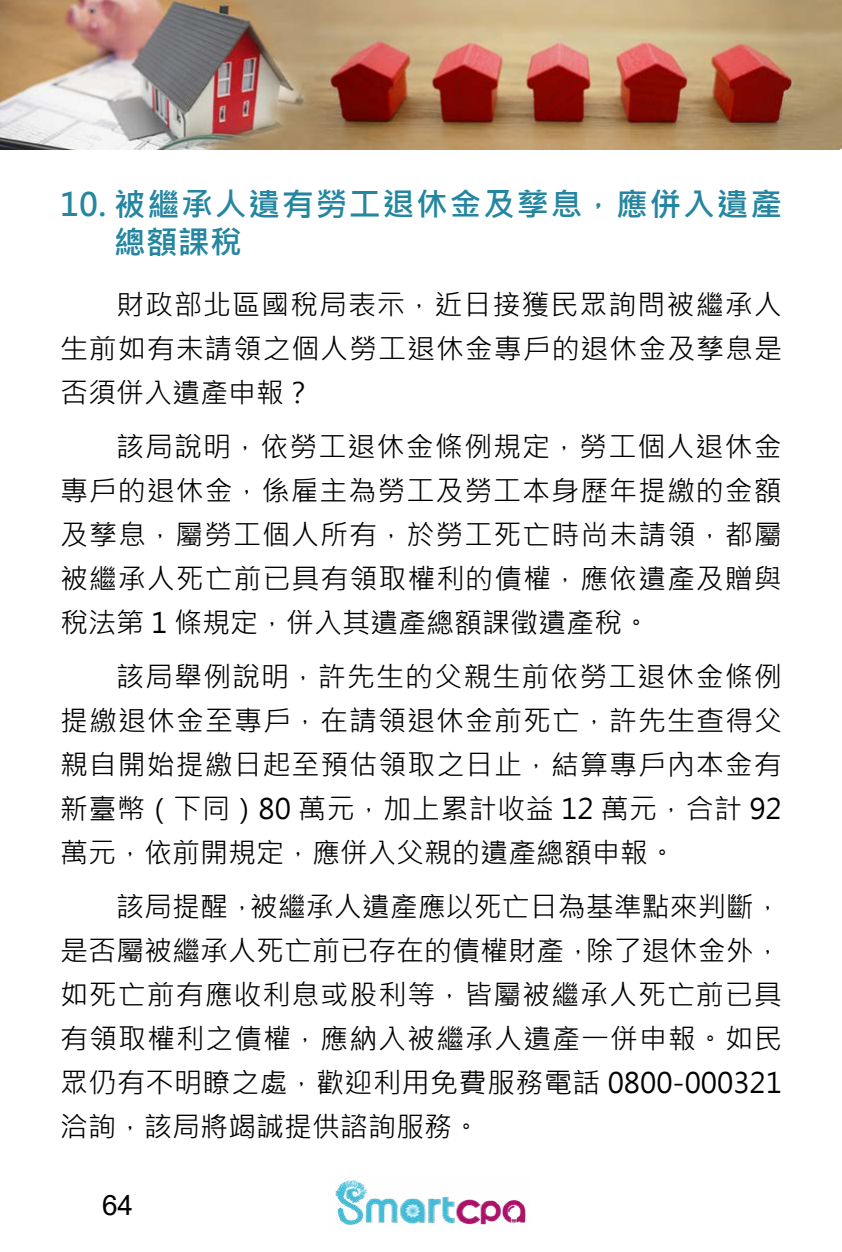
<style>
.page{position:relative;width:842px;height:1252px;background:#fff}
.page>*{position:absolute;margin:0;border:0;box-sizing:border-box;transform-origin:0 0}
.t1{font:700 32px/38px "Microsoft Jheng Hei";letter-spacing:.05em;color:#2486a0}
.t2{font:28px/44px "Microsoft Jheng Hei";letter-spacing:.02em;color:#000;text-align:justify}
.t3{font:28px "Arial";color:#000}
</style>
<div class="page">
<img style="left:335px;top:1177px;width:194px;height:48px">
<img style="left:0;top:0;width:842px;height:150px">
<p class="t1" style="left:114px;top:186px;width:670px;text-indent:-54px">10. 被繼承人遺有勞工退休金及孳息，應併入遺產總額課稅</p>
<p class="t2" style="left:60px;top:283px;width:724px;text-indent:56px">財政部北區國稅局表示，近日接獲民眾詢問被繼承人生前如有未請領之個人勞工退休金專戶的退休金及孳息是否須併入遺產申報？</p>
<p class="t2" style="left:60px;top:425px;width:723px;text-indent:56px">該局說明，依勞工退休金條例規定，勞工個人退休金專戶的退休金，係雇主為勞工及勞工本身歷年提繳的金額及孳息，屬勞工個人所有，於勞工死亡時尚未請領，都屬被繼承人死亡前已具有領取權利的債權，應依遺產及贈與稅法第 1 條規定，併入其遺產總額課徵遺產稅。</p>
<p class="t2" style="left:60px;top:655px;width:724px;text-indent:56px">該局舉例說明，許先生的父親生前依勞工退休金條例提繳退休金至專戶，在請領退休金前死亡，許先生查得父親自開始提繳日起至預估領取之日止，結算專戶內本金有新臺幣（下同）80 萬元，加上累計收益 12 萬元，合計 92萬元，依前開規定，應併入父親的遺產總額申報。</p>
<p class="t2" style="left:60px;top:885px;width:724px;text-indent:56px">該局提醒，被繼承人遺產應以死亡日為基準點來判斷，是否屬被繼承人死亡前已存在的債權財產，除了退休金外，如死亡前有應收利息或股利等，皆屬被繼承人死亡前已具有領取權利之債權，應納入被繼承人遺產一併申報。如民眾仍有不明瞭之處，歡迎利用免費服務電話 0800-000321洽詢，該局將竭誠提供諮詢服務。</p>
<p class="t3" style="left:102px;top:1186px;width:33px">64</p>
</div>
